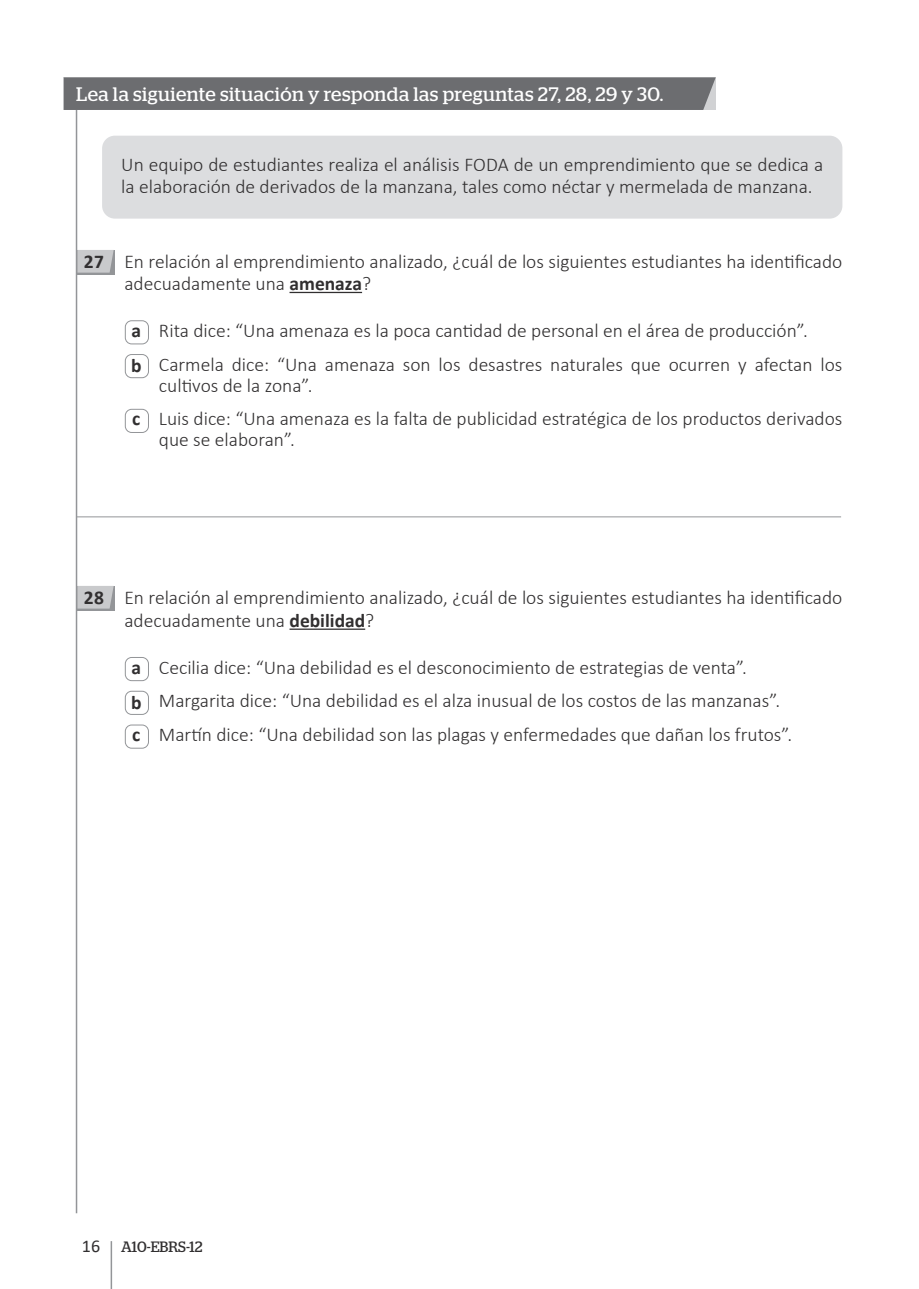
<style>
.page{position:relative;width:919px;height:1289px;background:#fff}
.page>*{position:absolute;margin:0;border:0;box-sizing:border-box;transform-origin:0 0}
.t1{font:300 19.5px/33.8px "Calibri";color:#312f30}
.t2{font:19.5px "Stag";letter-spacing:.025em;color:#fff}
.t3{font:700 19.5px "Calibri";color:#312f30}
.t4{font:15px "Stag";color:#312f30}
.s1{font-weight:700}
.s2{font-family:"Calibri";font-size:18px}
</style>
<div class="page">
<hr style="left:111px;top:1241px;width:1px;height:47px;background:#939598">
<div style="left:77px;top:250px;width:38px;height:24px;background:#939598"></div>
<svg style="left:77px;top:250px;width:37px;height:23px"></svg>
<svg style="left:77px;top:586px;width:38px;height:24px"></svg>
<svg style="left:77px;top:586px;width:37px;height:22px"></svg>
<hr style="left:76px;top:516px;width:765px;height:1px;background:#939598">
<div style="left:102px;top:136px;width:740px;height:83px;background:#dcdddf;border-radius:13px"></div>
<hr style="left:76px;top:99px;width:1px;height:1114px;background:#939598">
<div style="left:64px;top:77px;width:651px;height:33px;background:#6c6d70"></div>
<hr style="left:289px;top:292px;width:73px;height:1px;background:#312f30">
<hr style="left:289px;top:628px;width:76px;height:2px;background:#312f30">
<div style="left:125px;top:320px;width:24px;height:24px;border:1px solid #939598;border-radius:6px"></div>
<div style="left:125px;top:354px;width:24px;height:24px;border:1px solid #939598;border-radius:6px"></div>
<div style="left:125px;top:409px;width:24px;height:24px;border:1px solid #939598;border-radius:6px"></div>
<div style="left:125px;top:657px;width:24px;height:24px;border:1px solid #939598;border-radius:6px"></div>
<div style="left:125px;top:691px;width:24px;height:23px;border:1px solid #939598;border-radius:6px"></div>
<div style="left:125px;top:724px;width:24px;height:24px;border:1px solid #939598;border-radius:6px"></div>
<p class="t2" style="left:76px;top:83px;width:588px">Lea la siguiente situación y responda las preguntas 27, 28, 29 y 30.</p>
<p class="t1" style="left:121px;top:153px;width:703px;line-height:22.5px">Un equipo de estudiantes realiza el análisis FODA de un emprendimiento que se dedica a la elaboración de derivados de la manzana, tales como néctar y mermelada de manzana.</p>
<p class="t3" style="left:84px;top:247px;width:22px">27</p>
<p class="t1" style="left:124px;top:250px;width:719px;line-height:22.5px">En relación al emprendimiento analizado, ¿cuál de los siguientes estudiantes ha identificado adecuadamente una <span class="s1">amenaza</span>?</p>
<p class="t1" style="left:131px;top:313px;width:712px"><span class="s1">a</span> Rita dice: “Una amenaza es la poca cantidad de personal en el área de producción”.<br><span class="s1">b</span> Carmela dice: “Una amenaza son los desastres naturales que ocurren y afectan los</p>
<p class="t1" style="left:132px;top:368px;width:711px;text-indent:27px">cultivos de la zona”.<br><span class="s1">c</span> Luis dice: “Una amenaza es la falta de publicidad estratégica de los productos derivados</p>
<p class="t1" style="left:159px;top:423px;width:137px">que se elaboran”.</p>
<p class="t3" style="left:84px;top:583px;width:22px">28</p>
<p class="t1" style="left:124px;top:586px;width:719px;line-height:22.5px">En relación al emprendimiento analizado, ¿cuál de los siguientes estudiantes ha identificado adecuadamente una <span class="s1">debilidad</span>?</p>
<p class="t1" style="left:131px;top:650px;width:662px"><span class="s1">a</span> Cecilia dice: “Una debilidad es el desconocimiento de estrategias de venta”.<br><span class="s1">b</span> Margarita dice: “Una debilidad es el alza inusual de los costos de las manzanas”. <span class="s1">c</span> Martín dice: “Una debilidad son las plagas y enfermedades que dañan los frutos”.</p>
<p class="t4" style="left:82px;top:1237px;width:122px"><span class="s2">16</span> A10-EBRS-12</p>
</div>
